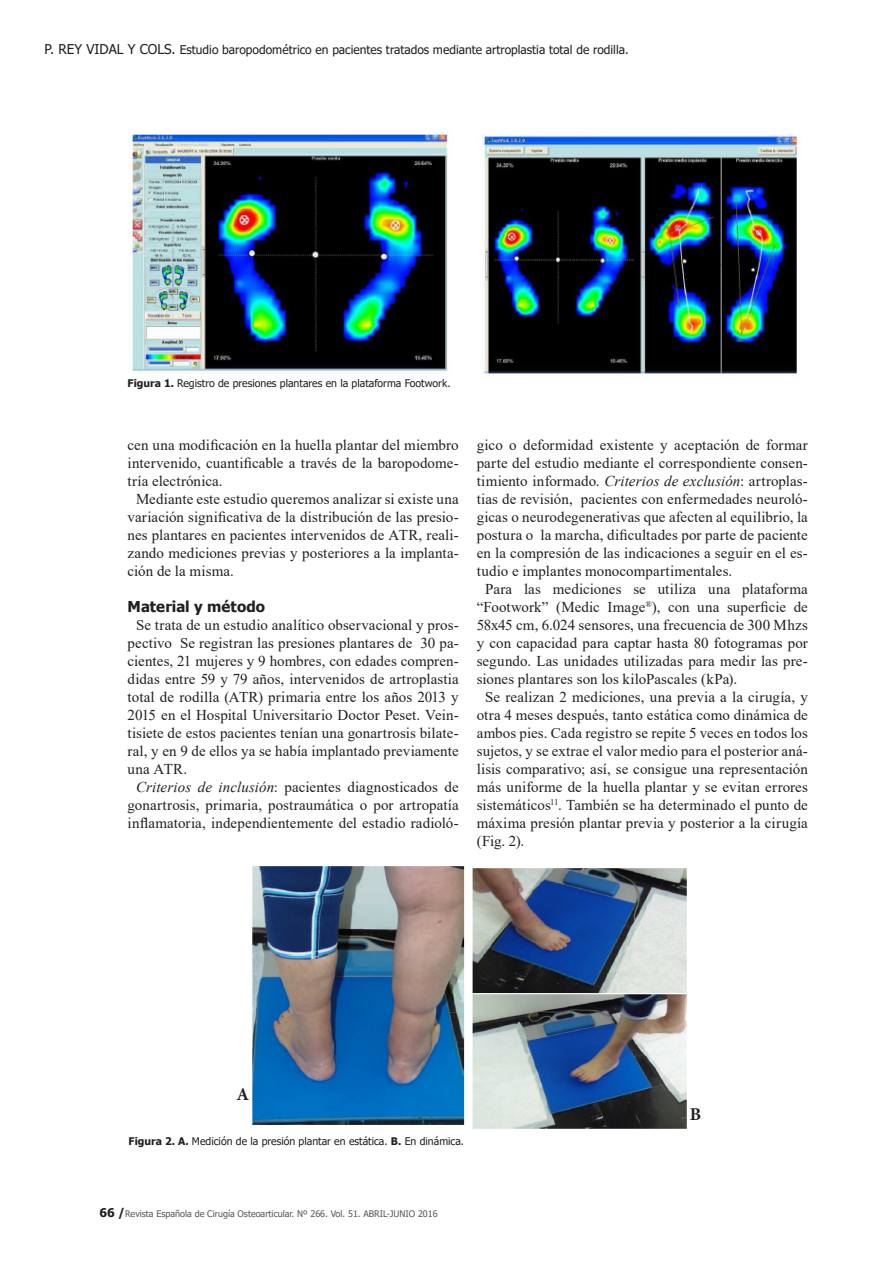
<style>
.page{position:relative;width:893px;height:1263px;background:#fff}
.page>*{position:absolute;margin:0;border:0;box-sizing:border-box;transform-origin:0 0}
.t1{font:700 18px "Minion Pro";color:#231f20}
.t2{font:15px/18px "Times New Roman";letter-spacing:.005em;color:#231f20;text-align:justify}
.t3{font:700 15px "Tahoma";color:#231f20}
.t4{font:12px "Tahoma";color:#231f20}
.t5{font:10.5px "Tahoma";color:#231f20}
.t6{font:9px "Tahoma";color:#57585a}
.s1{font-size:13.5px}
.s2{font-weight:700}
.s3{font-style:italic}
.s4{font-weight:700;font-size:12px;color:#231f20}
</style>
<div class="page">
<img style="left:128px;top:133px;width:669px;height:241px">
<img style="left:252px;top:866px;width:213px;height:259px">
<img style="left:473px;top:868px;width:214px;height:261px">
<p class="t4" style="left:45px;top:41px;width:586px"><span class="s1">P. REY VIDAL Y COLS.</span> Estudio baropodométrico en pacientes tratados mediante artroplastia total de rodilla.</p>
<p class="t5" style="left:128px;top:376px;width:324px"><span class="s2">Figura 1.</span> Registro de presiones plantares en la plataforma Footwork.</p>
<p class="t2" style="left:128px;top:436px;width:333px">cen una modificación en la huella plantar del miembro intervenido, cuantificable a través de la baropodome&shy;tría electrónica.</p>
<p class="t2" style="left:128px;top:490px;width:333px;text-indent:9px">Mediante este estudio queremos analizar si existe una variación significativa de la distribución de las presio&shy;nes plantares en pacientes intervenidos de ATR, reali&shy;zando mediciones previas y posteriores a la implanta&shy;ción de la misma.</p>
<p class="t3" style="left:128px;top:596px;width:139px">Material y método</p>
<p class="t2" style="left:128px;top:616px;width:333px;text-indent:9px">Se trata de un estudio analítico observacional y pros&shy;pectivo Se registran las presiones plantares de 30 pa&shy;cientes, 21 mujeres y 9 hombres, con edades compren&shy;didas entre 59 y 79 años, intervenidos de artroplastia total de rodilla (ATR) primaria entre los años 2013 y 2015 en el Hospital Universitario Doctor Peset. Vein&shy;tisiete de estos pacientes tenían una gonartrosis bilate&shy;ral, y en 9 de ellos ya se había implantado previamente una ATR.</p>
<p class="t2" style="left:128px;top:778px;width:333px;text-align:center"><span class="s3">Criterios de inclusión</span>: pacientes diagnosticados de gonartrosis, primaria, postraumática o por artropatía inflamatoria, independientemente del estadio radioló-</p>
<p class="t2" style="left:477px;top:436px;width:333px">gico o deformidad existente y aceptación de formar parte del estudio mediante el correspondiente consen&shy;timiento informado. <span class="s3">Criterios de exclusión</span>: artroplas&shy;tias de revisión, pacientes con enfermedades neuroló&shy;gicas o neurodegenerativas que afecten al equilibrio, la postura o la marcha, dificultades por parte de paciente en la compresión de las indicaciones a seguir en el es&shy;tudio e implantes monocompartimentales.</p>
<p class="t2" style="left:477px;top:580px;width:333px;text-indent:9px">Para las mediciones se utiliza una plataforma “Footwork” (Medic Image<sup>®</sup>), con una superficie de 58x45 cm, 6.024 sensores, una frecuencia de 300 Mhzs y con capacidad para captar hasta 80 fotogramas por segundo. Las unidades utilizadas para medir las pre&shy;siones plantares son los kiloPascales (kPa).</p>
<p class="t2" style="left:477px;top:688px;width:333px;text-indent:9px">Se realizan 2 mediciones, una previa a la cirugía, y otra 4 meses después, tanto estática como dinámica de ambos pies. Cada registro se repite 5 veces en todos los sujetos, y se extrae el valor medio para el posterior aná&shy;lisis comparativo; así, se consigue una representación más uniforme de la huella plantar y se evitan errores sistemáticos<sup>11</sup>. También se ha determinado el punto de máxima presión plantar previa y posterior a la cirugía (Fig. 2).</p>
<p class="t1" style="left:236px;top:1082px;width:14px">A</p>
<p class="t5" style="left:129px;top:1134px;width:337px"><span class="s2">Figura 2. A.</span> Medición de la presión plantar en estática. <span class="s2">B.</span> En dinámica.</p>
<p class="t6" style="left:99px;top:1207px;width:340px"><span class="s4">66 /</span>Revista Española de Cirugía Osteoarticular. Nº 266. Vol. 51. ABRIL-JUNIO 2016</p>
<p class="t1" style="left:690px;top:1101px;width:13px">B</p>
</div>
